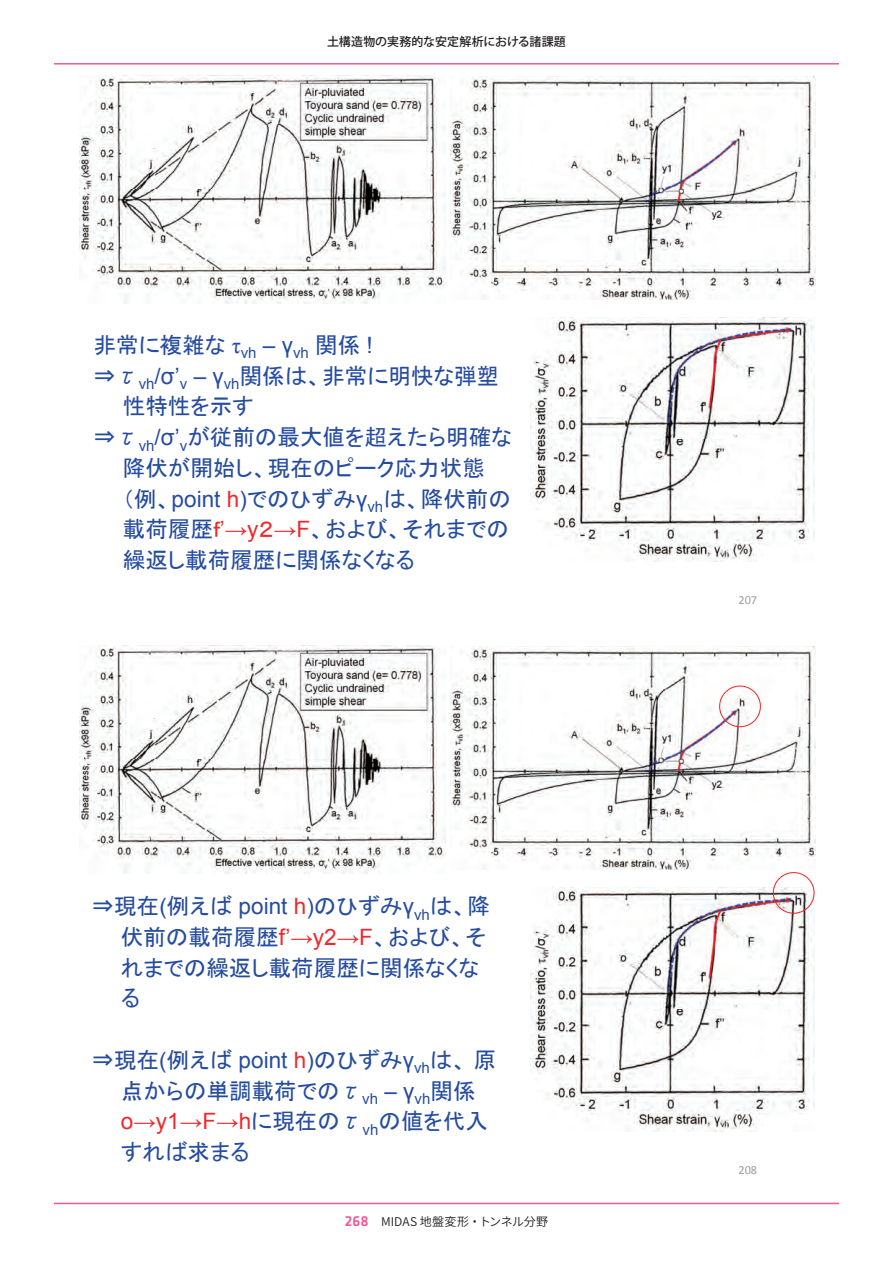
<style>
.page{position:relative;width:893px;height:1263px;background:#fff}
.page>*{position:absolute;margin:0;border:0;box-sizing:border-box;transform-origin:0 0}
.t1{font:22.5px/30.8px "MS P Gothic";color:#254ca1}
.t2{font:12.3px "Calibri";color:#9b9ca0}
.t3{font:500 12px "Koz Go Pro";letter-spacing:-.005em;color:#231f20}
.t4{font:12px "Source Han Sans JP";letter-spacing:.01em;color:#231f20}
.s1{font-family:"Times New Roman"}
.s2{font-family:"Arial"}
.s3{font-family:"MS Gothic"}
.s4{font-family:"Arial";color:#ee292d}
.s5{color:#ee292d}
.s6{font-family:"Klavika";font-weight:500;font-size:15px;color:#f05893}
</style>
<div class="page">
<hr style="left:54px;top:63px;width:785px;height:2px;background:#f05893">
<hr style="left:54px;top:1203px;width:785px;height:1px;background:#f05893">
<img style="left:79px;top:75px;width:367px;height:228px">
<img style="left:451px;top:76px;width:364px;height:224px">
<img style="left:531px;top:317px;width:283px;height:245px">
<img style="left:79px;top:645px;width:367px;height:228px">
<img style="left:451px;top:646px;width:364px;height:223px">
<img style="left:531px;top:887px;width:283px;height:244px">
<svg style="left:719px;top:686px;width:42px;height:41px"></svg>
<svg style="left:773px;top:872px;width:42px;height:42px"></svg>
<p class="t3" style="left:327px;top:34px;width:240px">土構造物の実務的な安定解析における諸課題</p>
<p class="t1" style="left:94px;top:329px;width:281px">非常に複雑な <span class="s1">τ</span><sub>vh</sub> <span class="s2">– γ</span><sub>vh</sub> 関係 <span class="s2">!</span></p>
<p class="t1" style="left:94px;top:360px;width:407px"><span class="s3">⇒</span>τ<sub>vh</sub><span class="s2">/σ’</span><sub>v</sub> <span class="s2">– γ</span><sub>vh</sub>関係は、非常に明快な弾塑</p>
<p class="t1" style="left:123px;top:391px;width:133px">性特性を示す</p>
<p class="t1" style="left:94px;top:422px;width:420px"><span class="s3">⇒</span>τ<sub>vh</sub><span class="s2">/σ’</span><sub>v</sub>が従前の最大値を超えたら明確な</p>
<p class="t1" style="left:123px;top:452px;width:364px">降伏が開始し、現在のピーク応力状態</p>
<p class="t1" style="left:123px;top:483px;width:390px">（例、<span class="s2">point</span> <span class="s4">h</span><span class="s2">)</span>でのひずみ<span class="s2">γ</span><sub>vh</sub>は、降伏前の</p>
<p class="t1" style="left:123px;top:514px;width:388px">載荷履歴<span class="s5">ｆ</span><span class="s4">’→y</span><span class="s5">２</span><span class="s4">→F</span>、および、それまでの</p>
<p class="t1" style="left:123px;top:545px;width:294px">繰返し載荷履歴に関係なくなる</p>
<p class="t1" style="left:121px;top:890px;width:371px;text-indent:-29px"><span class="s3">⇒</span>現在<span class="s2">(</span>例えば <span class="s2">point</span> <span class="s4">h</span><span class="s2">)</span>のひずみ<span class="s2">γ</span><sub>vh</sub>は、降伏前の載荷履歴<span class="s4">f’→y2→F</span>、および、それまでの繰返し載荷履歴に関係なくなる</p>
<p class="t1" style="left:121px;top:1044px;width:377px;text-indent:-29px"><span class="s3">⇒</span>現在<span class="s2">(</span>例えば <span class="s2">point</span> <span class="s4">h</span><span class="s2">)</span>のひずみ<span class="s2">γ</span><sub>vh</sub>は、原点からの単調載荷でのτ<sub>vh</sub> <span class="s2">– γ</span><sub>vh</sub>関係<span class="s4">o→y1→F→h</span>に現在のτ<sub>vh</sub>の値を代入すれば求まる</p>
<p class="t4" style="left:345px;top:1214px;width:205px"><span class="s6">268</span> MIDAS 地盤変形・トンネル分野</p>
<p class="t2" style="left:738px;top:591px;width:20px">207</p>
<p class="t2" style="left:738px;top:1161px;width:20px">208</p>
</div>
